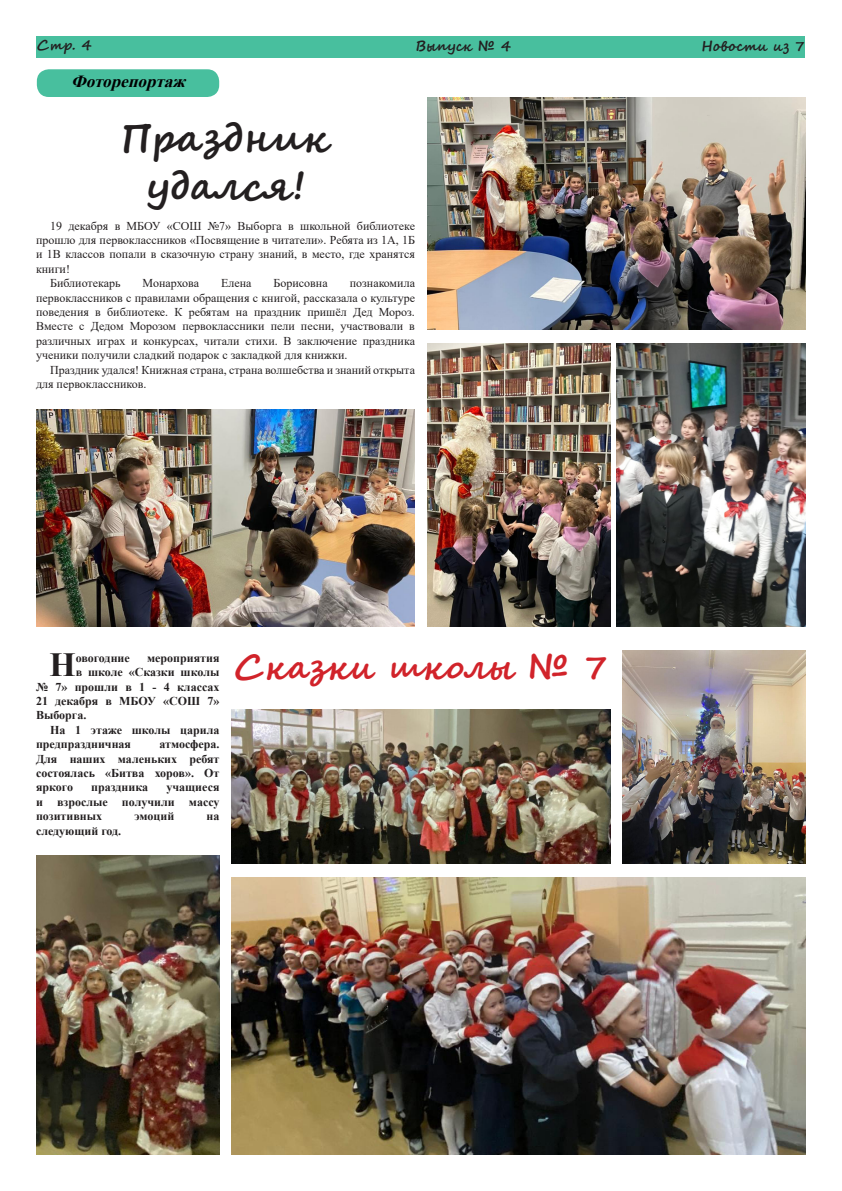
<style>
.page{position:relative;width:842px;height:1191px;background:#fff}
.page>*{position:absolute;margin:0;border:0;box-sizing:border-box;transform-origin:0 0}
.t1{font:700 40px "Segoe Script";color:#231f20}
.t2{font:700 34px "Segoe Script";color:#d1232a}
.t3{font:700 33.7px "Times New Roman";color:#231f20}
.t4{font:italic 700 17px "Times New Roman";color:#000001}
.t5{font:700 14px "Segoe Script";color:#231f20}
.t6{font:12px/14.4px "Times New Roman";color:#231f20;text-align:justify}
.t7{font:700 12px/14.4px "Times New Roman";color:#231f20;text-align:justify}
</style>
<div class="page">
<div style="left:36px;top:37px;width:769px;height:21px;background:#48bf9e"></div>
<div style="left:37px;top:69px;width:182px;height:28px;background:#48bf9e;border-radius:12px"></div>
<img style="left:427px;top:97px;width:379px;height:233px">
<img style="left:36px;top:410px;width:379px;height:217px">
<img style="left:427px;top:343px;width:183px;height:284px">
<img style="left:616px;top:343px;width:190px;height:284px">
<img style="left:622px;top:650px;width:183px;height:213px">
<img style="left:231px;top:877px;width:575px;height:277px">
<img style="left:231px;top:709px;width:379px;height:154px">
<img style="left:36px;top:855px;width:183px;height:299px">
<p class="t5" style="left:37px;top:34px;width:56px">Стр. 4</p>
<p class="t5" style="left:415px;top:34px;width:97px">Выпуск № 4</p>
<p class="t5" style="left:701px;top:34px;width:105px">Новости из 7</p>
<p class="t4" style="left:71px;top:69px;width:121px">Фоторепортаж</p>
<p class="t1" style="left:121px;top:105px;width:211px">Праздник</p>
<p class="t1" style="left:145px;top:153px;width:162px">удался!</p>
<p class="t6" style="left:36px;top:218px;width:380px;text-indent:14px">19 декабря в МБОУ «СОШ №7» Выборга в школьной библиотеке прошло для первоклассников «Посвящение в читатели». Ребята из 1А, 1Б и 1В классов попали в сказочную страну знаний, в место, где хранятся книги!</p>
<p class="t6" style="left:50px;top:275px;width:72px">Библиотекарь</p>
<p class="t6" style="left:143px;top:275px;width:58px">Монархова</p>
<p class="t6" style="left:221px;top:275px;width:32px">Елена</p>
<p class="t6" style="left:274px;top:275px;width:56px">Борисовна</p>
<p class="t6" style="left:36px;top:275px;width:380px;text-indent:314px">познакомила первоклассников с правилами обращения с книгой, рассказала о культуре поведения в библиотеке. К ребятам на праздник пришёл Дед Мороз.<br>Вместе с Дедом Морозом первоклассники пели песни, участвовали в различных играх и конкурсах, читали стихи. В заключение праздника ученики получили сладкий подарок с закладкой для книжки.</p>
<p class="t6" style="left:36px;top:362px;width:380px;text-indent:14px">Праздник удался! Книжная страна, страна волшебства и знаний открыта для первоклассников.</p>
<p class="t3" style="left:49px;top:640px;width:28px">Н</p>
<p class="t7" style="left:76px;top:650px;width:56px">овогодние</p>
<p class="t7" style="left:147px;top:650px;width:74px">мероприятия</p>
<p class="t7" style="left:76px;top:664px;width:145px">в школе «Сказки школы</p>
<p class="t7" style="left:36px;top:679px;width:185px">№ 7» прошли в 1 - 4 классах</p>
<p class="t7" style="left:36px;top:693px;width:185px">21 декабря в МБОУ «СОШ 7»</p>
<p class="t7" style="left:36px;top:708px;width:52px">Выборга.</p>
<p class="t7" style="left:36px;top:722px;width:185px;text-indent:14px">На 1 этаже школы царила предпраздничная</p>
<p class="t7" style="left:36px;top:736px;width:185px;text-indent:123px">атмосфера.<br>Для наших маленьких ребят состоялась «Битва хоров». От яркого</p>
<p class="t7" style="left:36px;top:780px;width:185px;text-indent:130px">учащиеся и взрослые получили массу позитивных</p>
<p class="t7" style="left:91px;top:780px;width:58px">праздника</p>
<p class="t7" style="left:134px;top:808px;width:41px">эмоций</p>
<p class="t7" style="left:207px;top:808px;width:14px">на</p>
<p class="t7" style="left:36px;top:823px;width:87px">следующий год.</p>
<p class="t2" style="left:234px;top:639px;width:376px">Сказки школы № 7</p>
</div>
